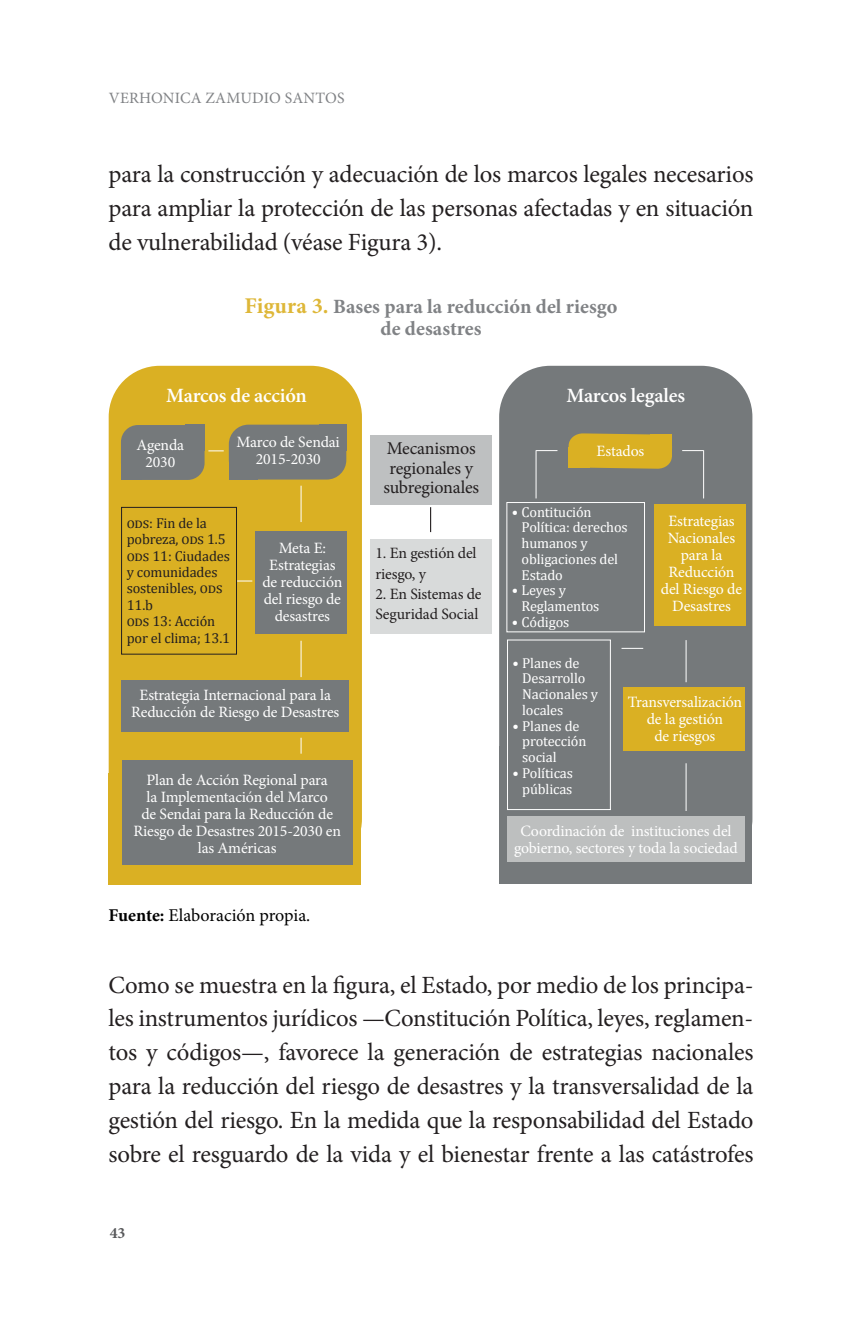
<style>
.page{position:relative;width:862px;height:1340px;background:#fff}
.page>*{position:absolute;margin:0;border:0;box-sizing:border-box;transform-origin:0 0}
.t1{font:24.75px/33.8px "Minion Pro";letter-spacing:-.01em;color:#231f20;text-align:justify}
.t2{font:700 20.25px/22.5px "Minion Pro";color:#808285;text-align:center}
.t3{font:600 20.25px "Minion Pro";color:#fff}
.t4{font:18px/19.3px "Minion Pro";color:#231f20;text-align:center}
.t5{font:18px "Minion Pro";color:#000001}
.t6{font:15.75px/17.1px "Minion Pro";letter-spacing:-.01em;color:#fff;text-align:center}
.t7{font:15.75px/20.2px "Minion Pro";letter-spacing:-.01em;color:#231f20}
.t8{font:15.75px "Minion Pro";letter-spacing:.01em;color:#808285}
.t9{font:700 15.75px "Minion Pro";color:#57585a}
.t10{font:14.4px/15.8px "Cambria";letter-spacing:-.01em;color:#fff}
.t11{font:14.4px/16.4px "Cambria";letter-spacing:-.01em;color:#231f20}
.s1{font-size:22.5px;color:#deb738}
.s2{font-weight:700}
</style>
<div class="page">
<div style="left:499px;top:826px;width:252px;height:57px;background:#75797b"></div>
<div style="left:108px;top:773px;width:252px;height:111px;background:#dab023"></div>
<div style="left:109px;top:366px;width:253px;height:504px;background:#dab023;border-radius:51px"></div>
<div style="left:121px;top:507px;width:116px;height:147px;border:1px solid #231f20"></div>
<div style="left:121px;top:425px;width:83px;height:55px;background:#75797b;border-radius:17px"></div>
<div style="left:185px;top:425px;width:19px;height:26px;background:#75797b"></div>
<div style="left:121px;top:451px;width:20px;height:29px;background:#75797b"></div>
<div style="left:499px;top:366px;width:253px;height:504px;background:#75797b;border-radius:51px"></div>
<div style="left:370px;top:436px;width:122px;height:69px;background:#bec0c1"></div>
<div style="left:370px;top:540px;width:122px;height:94px;background:#d8dada"></div>
<svg style="left:430px;top:507px;width:1px;height:25px"></svg>
<div style="left:229px;top:424px;width:117px;height:55px;background:#75797b;border-radius:20px"></div>
<div style="left:319px;top:424px;width:27px;height:26px;background:#75797b"></div>
<div style="left:229px;top:451px;width:28px;height:28px;background:#75797b"></div>
<hr style="left:300px;top:485px;width:1px;height:37px;background:#fff">
<div style="left:255px;top:531px;width:91px;height:102px;background:#75797b"></div>
<hr style="left:300px;top:640px;width:1px;height:37px;background:#fff">
<div style="left:121px;top:681px;width:227px;height:51px;background:#75797b"></div>
<div style="left:121px;top:760px;width:231px;height:104px;background:#75797b"></div>
<svg style="left:300px;top:737px;width:1px;height:16px"></svg>
<svg style="left:237px;top:580px;width:15px;height:1px"></svg>
<svg style="left:208px;top:450px;width:15px;height:1px"></svg>
<svg style="left:568px;top:433px;width:103px;height:36px;background:#d3ac28"></svg>
<svg style="left:682px;top:450px;width:20px;height:1px"></svg>
<hr style="left:702px;top:450px;width:1px;height:48px;background:#fff">
<div style="left:654px;top:505px;width:91px;height:121px;background:#dab023"></div>
<hr style="left:685px;top:640px;width:1px;height:42px;background:#fff">
<div style="left:622px;top:687px;width:122px;height:64px;background:#dab023"></div>
<hr style="left:685px;top:763px;width:1px;height:48px;background:#fff">
<div style="left:507px;top:816px;width:237px;height:46px;background:#bdbfbf"></div>
<svg style="left:536px;top:450px;width:21px;height:1px"></svg>
<hr style="left:535px;top:450px;width:1px;height:48px;background:#fff">
<div style="left:506px;top:502px;width:138px;height:130px;border:1px solid #fff"></div>
<svg style="left:621px;top:648px;width:22px;height:1px"></svg>
<div style="left:507px;top:639px;width:103px;height:170px;border:1px solid #fff"></div>
<p class="t8" style="left:109px;top:87px;width:237px">VERHONICA ZAMUDIO SANTOS</p>
<p class="t1" style="left:108px;top:158px;width:646px">para la construcción y adecuación de los marcos legales necesarios para ampliar la protección de las personas afectadas y en situación de vulnerabilidad (véase Figura 3).</p>
<p class="t2" style="left:244px;top:295px;width:374px"><span class="s1">Figura 3.</span> Bases para la reducción del riesgo de desastres</p>
<p class="t3" style="left:166px;top:381px;width:142px">Marcos de acción</p>
<p class="t3" style="left:566px;top:381px;width:120px">Marcos legales</p>
<p class="t4" style="left:383px;top:439px;width:97px">Mecanismos regionales y subregionales</p>
<p class="t6" style="left:136px;top:436px;width:49px">Agenda<br>2030</p>
<p class="t6" style="left:236px;top:433px;width:105px">Marco de Sendai<br>2015-2030</p>
<p class="t6" style="left:596px;top:442px;width:49px">Estados</p>
<p class="t11" style="left:127px;top:514px;width:105px">ods: Fin de la pobreza, ods 1.5 ods 11: Ciudades y comunidades sostenibles, ods<br>11.b<br>ods 13: Acción por el clima; 13.1</p>
<p class="t6" style="left:262px;top:539px;width:81px">Meta E:<br>Estrategias de reducción del riesgo de desastres</p>
<p class="t6" style="left:131px;top:686px;width:210px">Estrategia Internacional para la<br>Reducción de Riesgo de Desastres</p>
<p class="t6" style="left:133px;top:771px;width:209px">Plan de Acción Regional para<br>la Implementación del Marco<br>de Sendai para la Reducción de<br>Riesgo de Desastres 2015-2030 en las Américas</p>
<p class="t5" style="left:108px;top:902px;width:203px"><span class="s2">Fuente:</span> Elaboración propia.</p>
<p class="t7" style="left:375px;top:543px;width:103px">1. En gestión del riesgo, y</p>
<p class="t7" style="left:375px;top:584px;width:108px">2. En Sistemas de<br>Seguridad Social</p>
<p class="t10" style="left:521px;top:504px;width:108px;text-indent:-10px">• Contitución<br>Política: derechos humanos y obligaciones del<br>Estado</p>
<p class="t10" style="left:521px;top:582px;width:79px;text-indent:-10px">• Leyes y<br>Reglamentos</p>
<p class="t10" style="left:511px;top:614px;width:59px">• Códigos</p>
<p class="t10" style="left:522px;top:655px;width:77px;text-indent:-10px">• Planes de<br>Desarrollo<br>Nacionales y locales</p>
<p class="t10" style="left:522px;top:718px;width:66px;text-indent:-10px">• Planes de protección social</p>
<p class="t10" style="left:512px;top:765px;width:62px;text-align:right">• Políticas públicas</p>
<p class="t6" style="left:660px;top:512px;width:83px">Estrategias<br>Nacionales para la<br>Reducción del Riesgo de<br>Desastres</p>
<p class="t6" style="left:627px;top:693px;width:116px">Transversalización de la gestión<br>de riesgos</p>
<p class="t6" style="left:513px;top:822px;width:225px">Coordinación de instituciones del gobierno, sectores y toda la sociedad</p>
<p class="t1" style="left:108px;top:968px;width:646px">Como se muestra en la figura, el Estado, por medio de los principa&shy;les instrumentos jurídicos —Constitución Política, leyes, reglamen&shy;tos y códigos—, favorece la generación de estrategias nacionales para la reducción del riesgo de desastres y la transversalidad de la gestión del riesgo. En la medida que la responsabilidad del Estado sobre el resguardo de la vida y el bienestar frente a las catástrofes</p>
<p class="t9" style="left:110px;top:1221px;width:17px">43</p>
</div>
